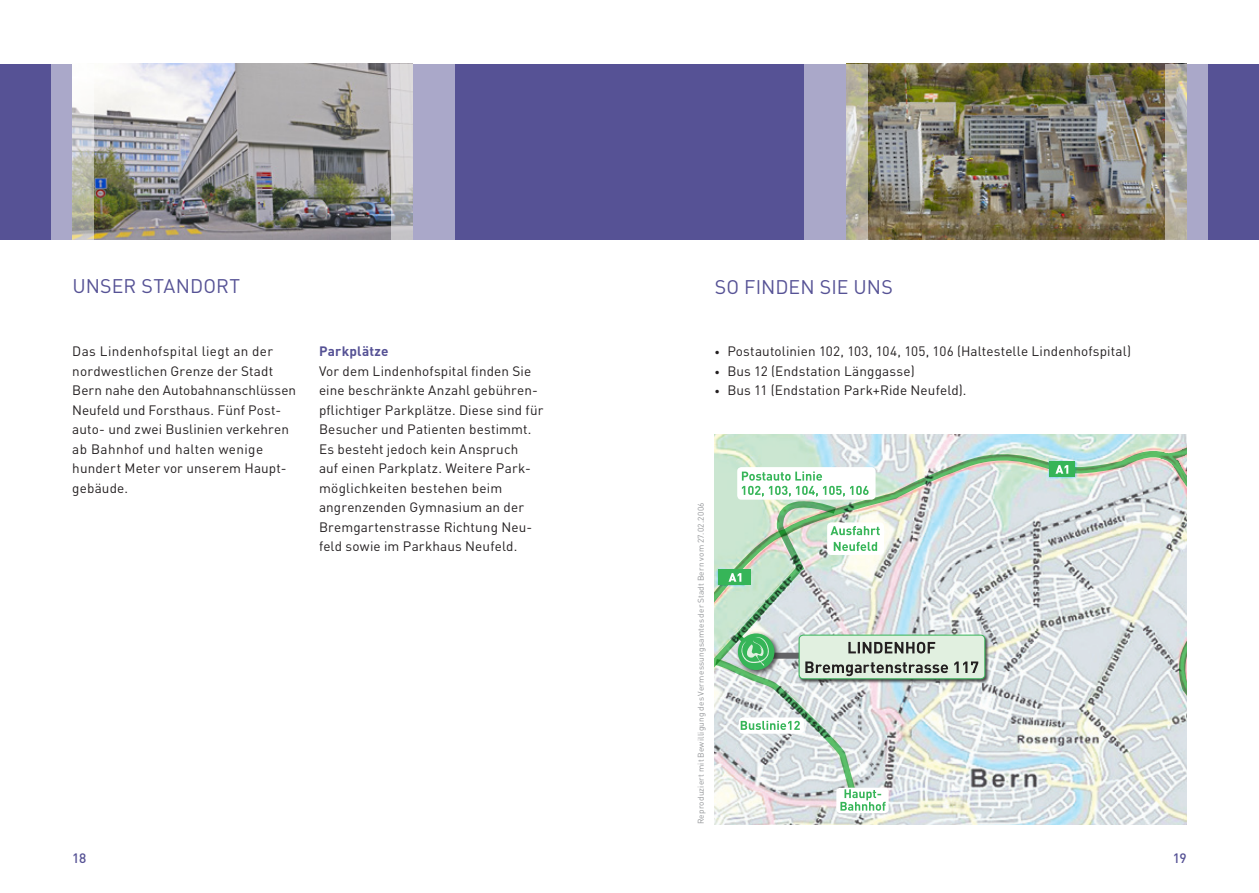
<style>
.page{position:relative;width:1259px;height:893px;background:#fff}
.page>*{position:absolute;margin:0;border:0;box-sizing:border-box;transform-origin:0 0}
.t1{font:19.5px "DIN Pro";letter-spacing:.005em;color:#565295}
.t2{font:13.5px/19.5px "DIN Pro";letter-spacing:.01em;color:#231f20}
.t3{font:700 13.5px "DIN Pro";letter-spacing:.02em;color:#565295}
.t4{font:500 13.5px "DIN Pro";color:#565295}
.t5{font:8.25px "DIN Pro";letter-spacing:.03em;color:#939598}
.s1{font-size:10.5px}
</style>
<div class="page">
<div style="left:0;top:64px;width:1259px;height:175px;background:#565295"></div>
<img style="left:867px;top:64px;width:298px;height:175px">
<img style="left:94px;top:64px;width:297px;height:175px">
<svg style="left:804px;top:64px;width:63px;height:175px;background:#afadbc"></svg>
<svg style="left:1165px;top:64px;width:43px;height:175px;background:#afacb7"></svg>
<svg style="left:391px;top:64px;width:64px;height:175px;background:#b6b4ca"></svg>
<svg style="left:51px;top:64px;width:43px;height:175px;background:#bdbcc7"></svg>
<svg style="left:714px;top:434px;width:472px;height:390px;background:#d2dcda"></svg>
<div style="left:1049px;top:461px;width:25px;height:16px;background:#36b558"></div>
<svg style="left:1055px;top:465px;width:13px;height:9px"></svg>
<div style="left:737px;top:467px;width:138px;height:33px;background:#fff;border-radius:4px"></div>
<div style="left:798px;top:635px;width:191px;height:48px;background:#231f20;opacity:.75"></div>
<div style="left:799px;top:635px;width:186px;height:44px;background:#e1f0e0;border-radius:4px"></div>
<div style="left:836px;top:788px;width:52px;height:25px;background:#fff;border-radius:4px"></div>
<img style="left:714px;top:472px;width:264px;height:339px">
<h1 class="t1" style="left:72px;top:273px;width:169px">UNSER STANDORT</h1>
<p class="t2" style="left:72px;top:341px;width:225px">Das Lindenhofspital liegt an der nordwestlichen Grenze der Stadt<br>Bern nahe den Autobahnanschlüssen<br>Neufeld und Forsthaus. Fünf Post&shy;auto- und zwei Buslinien verkehren ab Bahnhof und halten wenige hundert Meter vor unserem Haupt&shy;gebäude.</p>
<p class="t3" style="left:319px;top:342px;width:71px">Parkplätze</p>
<p class="t2" style="left:319px;top:361px;width:226px">Vor dem Lindenhofspital finden Sie eine beschränkte Anzahl gebühren&shy;pflichtiger Parkplätze. Diese sind für Besucher und Patienten bestimmt.<br>Es besteht jedoch kein Anspruch<br>auf einen Parkplatz. Weitere Park&shy;möglichkeiten bestehen beim angrenzenden Gymnasium an der Bremgartenstrasse Richtung Neu&shy;feld sowie im Parkhaus Neufeld.</p>
<h1 class="t1" style="left:714px;top:274px;width:180px">SO FINDEN SIE UNS</h1>
<p class="t2" style="left:714px;top:341px;width:418px"><span class="s1">•</span> Postautolinien 102, 103, 104, 105, 106 (Haltestelle Lindenhofspital)</p>
<p class="t2" style="left:714px;top:361px;width:202px"><span class="s1">•</span> Bus 12 (Endstation Länggasse)</p>
<p class="t2" style="left:714px;top:380px;width:253px"><span class="s1">•</span> Bus 11 (Endstation Park+Ride Neufeld).</p>
<p class="t5" style="left:695px;top:824px;width:323px;rotate:-90deg">Reproduziert mit Bewilligung des Vermessungsamtes der Stadt Bern vom 27.02.2006</p>
<p class="t4" style="left:72px;top:849px;width:16px">18</p>
<p class="t4" style="left:1172px;top:849px;width:15px">19</p>
</div>
